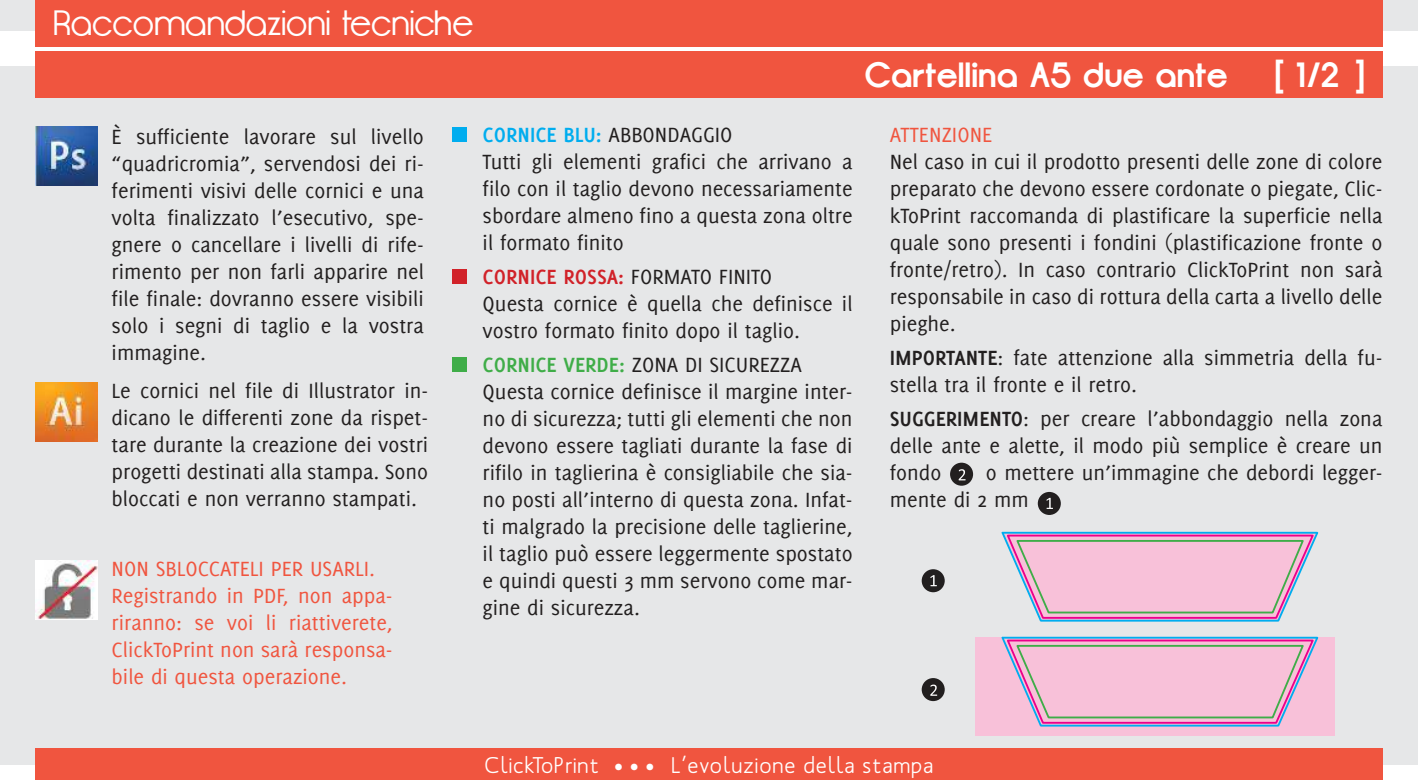
<style>
.page{position:relative;width:1418px;height:780px;background:#fff}
.page>*{position:absolute;margin:0;border:0;box-sizing:border-box;transform-origin:0 0}
.t1{font:700 35px "Opificio";color:#fff}
.t2{font:35px "Opificio";color:#fff}
.t3{font:22.5px/27px "Delicious";color:#221f1f}
.t4{font:22.5px/27px "Delicious";color:#f0553f}
.t5{font:500 22.5px "Mank Sans";letter-spacing:.04em;color:#fff}
.s1{font-weight:700;color:#00adef}
.s2{font-weight:700;color:#d12229}
.s3{font-weight:700;color:#3fad48}
.s4{font-weight:700}
.s5{font-size:37.5px}
</style>
<div class="page">
<div style="left:0;top:0;width:1417px;height:764px;background:#e6e7e8"></div>
<div style="left:0;top:31px;width:1417px;height:35px;background:linear-gradient(to right,#fff,#fffefe)"></div>
<div style="left:35px;top:0;width:1347px;height:46px;background:#f0553f"></div>
<div style="left:35px;top:51px;width:1347px;height:46px;background:#f0553f"></div>
<div style="left:35px;top:748px;width:1347px;height:32px;background:#f0553f"></div>
<img style="left:36px;top:560px;width:61px;height:59px">
<img style="left:36px;top:383px;width:61px;height:59px">
<img style="left:36px;top:126px;width:61px;height:59px">
<div style="left:452px;top:128px;width:14px;height:14px;background:#00adef"></div>
<div style="left:452px;top:269px;width:14px;height:14px;background:#d12229"></div>
<div style="left:452px;top:357px;width:14px;height:14px;background:#3fad48"></div>
<svg style="left:1001px;top:531px;width:318px;height:91px;background:#e0bbd2"></svg>
<div style="left:975px;top:637px;width:359px;height:98px;background:#f8c1d9"></div>
<svg style="left:1001px;top:636px;width:318px;height:91px"></svg>
<div style="left:921px;top:569px;width:23px;height:23px;background:#221f1f;border-radius:50%"></div>
<svg style="left:930px;top:575px;width:6px;height:11px"></svg>
<div style="left:1037px;top:492px;width:23px;height:23px;background:#221f1f;border-radius:50%"></div>
<svg style="left:1046px;top:498px;width:6px;height:11px"></svg>
<div style="left:921px;top:678px;width:23px;height:23px;background:#221f1f;border-radius:50%"></div>
<svg style="left:930px;top:684px;width:7px;height:11px"></svg>
<div style="left:950px;top:462px;width:23px;height:23px;background:#221f1f;border-radius:50%"></div>
<svg style="left:958px;top:469px;width:7px;height:11px"></svg>
<h1 class="t2" style="left:53px;top:2px;width:422px">Raccomandazioni tecniche</h1>
<p class="t3" style="left:112px;top:122px;width:314px;text-align:justify">È sufficiente lavorare sul livello “quadricromia”, servendosi dei ri&shy;ferimenti visivi delle cornici e una volta finalizzato l’esecutivo, spe&shy;gnere o cancellare i livelli di rife&shy;rimento per non farli apparire nel file finale: dovranno essere visibili solo i segni di taglio e la vostra immagine.</p>
<p class="t3" style="left:112px;top:376px;width:318px;text-align:justify">Le cornici nel file di Illustrator in&shy;dicano le differenti zone da rispet&shy;tare durante la creazione dei vostri progetti destinati alla stampa. Sono bloccati e non verranno stampati.</p>
<p class="t4" style="left:112px;top:554px;width:283px">NON SBLOCCATELI PER USARLI.<br>Registrando in PDF, non appa&shy;riranno: se voi li riattiverete,<br>ClickToPrint non sarà responsa&shy;bile di questa operazione.</p>
<p class="t3" style="left:482px;top:121px;width:371px"><span class="s1">CORNICE BLU:</span> ABBONDAGGIO<br>Tutti gli elementi grafici che arrivano a filo con il taglio devono necessariamente sbordare almeno fino a questa zona oltre il formato finito</p>
<p class="t3" style="left:482px;top:263px;width:371px"><span class="s2">CORNICE ROSSA:</span> FORMATO FINITO<br>Questa cornice è quella che definisce il vostro formato finito dopo il taglio.</p>
<p class="t3" style="left:482px;top:351px;width:371px"><span class="s3">CORNICE VERDE:</span> ZONA DI SICUREZZA Questa cornice definisce il margine inter&shy;no di sicurezza; tutti gli elementi che non devono essere tagliati durante la fase di rifilo in taglierina è consigliabile che sia&shy;no posti all’interno di questa zona. Infat&shy;ti malgrado la precisione delle taglierine, il taglio può essere leggermente spostato e quindi questi 3 mm servono come mar&shy;gine di sicurezza.</p>
<h1 class="t1" style="left:864px;top:59px;width:364px">Cartellina A5 due ante</h1>
<h1 class="t1" style="left:1274px;top:59px;width:91px">[ 1/2 ]</h1>
<p class="t4" style="left:889px;top:121px;width:104px">ATTENZIONE</p>
<p class="t3" style="left:889px;top:148px;width:494px;text-align:justify">Nel caso in cui il prodotto presenti delle zone di colore preparato che devono essere cordonate o piegate, Clic&shy;kToPrint raccomanda di plastificare la superficie nella quale sono presenti i fondini (plastificazione fronte o fronte/retro). In caso contrario ClickToPrint non sarà responsabile in caso di rottura della carta a livello delle pieghe.</p>
<p class="t3" style="left:889px;top:344px;width:494px"><span class="s4">IMPORTANTE</span>: fate attenzione alla simmetria della fu&shy;stella tra il fronte e il retro.</p>
<p class="t3" style="left:889px;top:405px;width:494px;text-align:justify"><span class="s4">SUGGERIMENTO</span>: per creare l’abbondaggio nella zona delle ante e alette, il modo più semplice è creare un fondo</p>
<p class="t3" style="left:889px;top:459px;width:494px;text-indent:96px">o mettere un’immagine che debordi legger&shy;mente di 2 mm</p>
<p class="t5" style="left:484px;top:756px;width:450px">ClickToPrint <span class="s5">•••</span> L’evoluzione della stampa</p>
</div>
